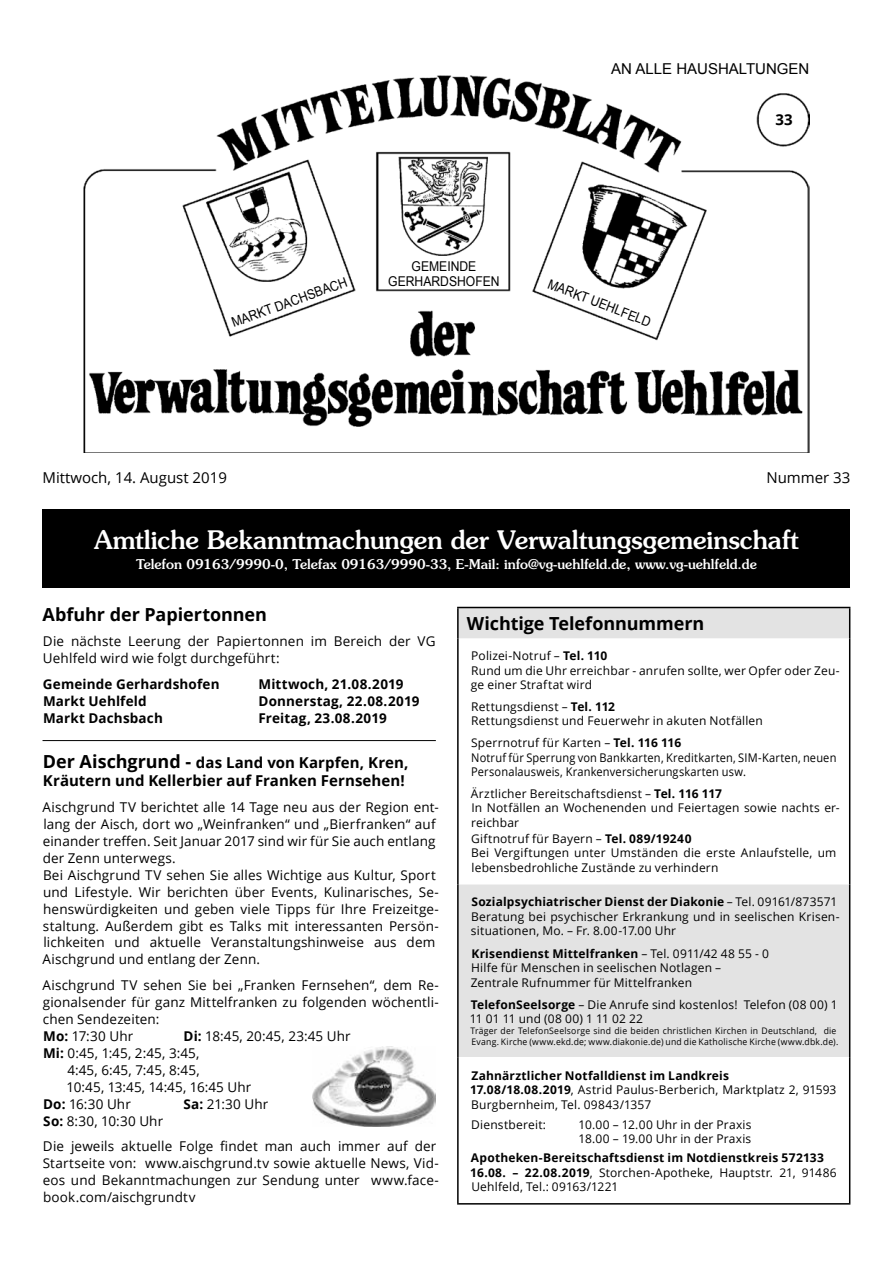
<style>
.page{position:relative;width:893px;height:1263px;background:#fff}
.page>*{position:absolute;margin:0;border:0;box-sizing:border-box;transform-origin:0 0}
.t1{font:500 25.5px "Souvenir";color:#fff}
.t2{font:700 18px "Open Sans";letter-spacing:-.005em;color:#000}
.t3{font:700 15px/18.8px "Open Sans";letter-spacing:.005em;color:#000}
.t4{font:15px "Open Sans";color:#000}
.t5{font:15px "Arial";color:#000}
.t6{font:13.5px/17px "Open Sans";letter-spacing:.01em;color:#000}
.t7{font:700 13.5px "Open Sans";letter-spacing:.01em;color:#000}
.t8{font:500 13.5px "Souvenir";color:#fff}
.t9{font:13.5px/15px "Arial";color:#000;text-align:center;scale:.9 1}
.t10{font:12px/14.4px "Open Sans";letter-spacing:.015em;color:#000}
.t11{font:700 12px/14.4px "Open Sans";letter-spacing:.02em;color:#000}
.t12{font:9px/10.8px "Open Sans";letter-spacing:.025em;color:#000;scale:.96 1}
.s1{font-size:18px}
.s2{font-weight:700}
.s3{font-weight:400}
</style>
<div class="page">
<img style="left:84px;top:75px;width:725px;height:378px">
<div style="left:43px;top:509px;width:807px;height:78px;background:#000"></div>
<img style="left:313px;top:1046px;width:123px;height:80px">
<hr style="left:43px;top:740px;width:393px;height:1px;background:#000">
<svg style="left:459px;top:608px;width:390px;height:449px"></svg>
<hr style="left:457px;top:607px;width:393px;height:1px;background:#000">
<hr style="left:457px;top:608px;width:2px;height:30px;background:#000">
<hr style="left:849px;top:608px;width:1px;height:30px;background:#000">
<hr style="left:457px;top:638px;width:2px;height:246px;background:#000">
<hr style="left:849px;top:638px;width:1px;height:246px;background:#000">
<hr style="left:457px;top:884px;width:2px;height:174px;background:#000">
<hr style="left:849px;top:884px;width:1px;height:174px;background:#000">
<hr style="left:457px;top:1058px;width:2px;height:145px;background:#000">
<hr style="left:849px;top:1058px;width:1px;height:145px;background:#000">
<hr style="left:457px;top:1203px;width:393px;height:1px;background:#000">
<p class="t5" style="left:611px;top:59px;width:200px">AN ALLE HAUSHALTUNGEN</p>
<p class="t9" style="left:388px;top:259px;width:125px">GEMEINDE<br>GERHARDSHOFEN</p>
<p class="t9" style="left:230px;top:316px;width:137px;rotate:-20deg">MARKT DACHSBACH</p>
<p class="t9" style="left:551px;top:277px;width:123px;rotate:21deg">MARKT UEHLFELD</p>
<p class="t3" style="left:776px;top:110px;width:19px">33</p>
<p class="t4" style="left:43px;top:468px;width:186px">Mittwoch, 14. August 2019</p>
<p class="t4" style="left:766px;top:468px;width:86px">Nummer 33</p>
<h1 class="t1" style="left:94px;top:524px;width:706px">Amtliche Bekanntmachungen der Verwaltungsgemeinschaft</h1>
<p class="t8" style="left:136px;top:556px;width:622px">Telefon 09163/9990-0, Telefax 09163/9990-33, E-Mail: info@vg-uehlfeld.de, www.vg-uehlfeld.de</p>
<h2 class="t2" style="left:42px;top:601px;width:226px">Abfuhr der Papiertonnen</h2>
<p class="t6" style="left:43px;top:632px;width:394px">Die nächste Leerung der Papiertonnen im Bereich der VG<br>Uehlfeld wird wie folgt durchgeführt:</p>
<p class="t7" style="left:43px;top:674px;width:178px">Gemeinde Gerhardshofen</p>
<p class="t7" style="left:259px;top:674px;width:147px">Mittwoch, 21.08.2019</p>
<p class="t7" style="left:43px;top:691px;width:105px">Markt Uehlfeld</p>
<p class="t7" style="left:259px;top:691px;width:162px">Donnerstag, 22.08.2019</p>
<p class="t7" style="left:43px;top:708px;width:121px">Markt Dachsbach</p>
<p class="t7" style="left:259px;top:708px;width:130px">Freitag, 23.08.2019</p>
<p class="t3" style="left:43px;top:752px;width:367px"><span class="s1">Der Aischgrund -</span> das Land von Karpfen, Kren,<br>Kräutern und Kellerbier auf Franken Fernsehen!</p>
<p class="t6" style="left:43px;top:798px;width:398px">Aischgrund TV berichtet alle 14 Tage neu aus der Region ent&shy;lang der Aisch, dort wo „Weinfranken“ und „Bierfranken“ auf einander treffen. Seit Januar 2017 sind wir für Sie auch entlang der Zenn unterwegs.<br>Bei Aischgrund TV sehen Sie alles Wichtige aus Kultur, Sport und Lifestyle. Wir berichten über Events, Kulinarisches, Se&shy;henswürdigkeiten und geben viele Tipps für Ihre Freizeitge&shy;staltung. Außerdem gibt es Talks mit interessanten Persön&shy;lichkeiten und aktuelle Veranstaltungshinweise aus dem Aischgrund und entlang der Zenn.</p>
<p class="t6" style="left:43px;top:976px;width:398px">Aischgrund TV sehen Sie bei „Franken Fernsehen“, dem Re&shy;gionalsender für ganz Mittelfranken zu folgenden wöchentli&shy;chen Sendezeiten:<br><span class="s2">Mo:</span> 17:30 Uhr</p>
<p class="t6" style="left:184px;top:1027px;width:169px"><span class="s2">Di:</span> 18:45, 20:45, 23:45 Uhr</p>
<p class="t6" style="left:43px;top:1044px;width:158px"><span class="s2">Mi:</span> 0:45, 1:45, 2:45, 3:45,</p>
<p class="t6" style="left:67px;top:1061px;width:134px">4:45, 6:45, 7:45, 8:45,</p>
<p class="t6" style="left:66px;top:1078px;width:186px">10:45, 13:45, 14:45, 16:45 Uhr</p>
<p class="t6" style="left:43px;top:1095px;width:89px"><span class="s2">Do:</span> 16:30 Uhr</p>
<p class="t6" style="left:184px;top:1095px;width:86px"><span class="s2">Sa:</span> 21:30 Uhr</p>
<p class="t6" style="left:43px;top:1107px;width:395px;line-height:25.8px"><span class="s2">So:</span> 8:30, 10:30 Uhr<br>Die jeweils aktuelle Folge findet man auch immer auf der</p>
<p class="t6" style="left:43px;top:1154px;width:398px;text-align:justify">Startseite von: www.aischgrund.tv sowie aktuelle News, Vid&shy;eos und Bekanntmachungen zur Sendung unter www.face&shy;book.com/aischgrundtv</p>
<h2 class="t2" style="left:467px;top:610px;width:239px">Wichtige Telefonnummern</h2>
<p class="t10" style="left:471px;top:648px;width:370px">Polizei-Notruf – <span class="s2">Tel. 110<br></span>Rund um die Uhr erreichbar - anrufen sollte, wer Opfer oder Zeu&shy;ge einer Straftat wird</p>
<p class="t10" style="left:471px;top:699px;width:293px">Rettungsdienst – <span class="s2">Tel. 112<br></span>Rettungsdienst und Feuerwehr in akuten Notfällen</p>
<p class="t10" style="left:471px;top:735px;width:367px">Sperrnotruf für Karten – <span class="s2">Tel. 116 116<br></span>Notruf für Sperrung von Bankkarten, Kreditkarten, SIM-Karten, neuen<br>Personalausweis, Krankenversicherungskarten usw.</p>
<p class="t10" style="left:471px;top:786px;width:370px">Ärztlicher Bereitschaftsdienst – <span class="s2">Tel. 116 117<br></span>In Notfällen an Wochenenden und Feiertagen sowie nachts er&shy;reichbar</p>
<p class="t10" style="left:471px;top:831px;width:367px">Giftnotruf für Bayern – <span class="s2">Tel. 089/19240<br></span>Bei Vergiftungen unter Umständen die erste Anlaufstelle, um lebensbedrohliche Zustände zu verhindern</p>
<p class="t10" style="left:471px;top:894px;width:370px"><span class="s2">Sozialpsychiatrischer Dienst der Diakonie</span> – Tel. 09161/873571<br>Beratung bei psychischer Erkrankung und in seelischen Krisen&shy;situationen, Mo. – Fr. 8.00-17.00 Uhr</p>
<p class="t10" style="left:471px;top:946px;width:300px"><span class="s2">Krisendienst Mittelfranken</span> – Tel. 0911/42 48 55 - 0<br>Hilfe für Menschen in seelischen Notlagen –<br>Zentrale Rufnummer für Mittelfranken</p>
<p class="t10" style="left:470px;top:997px;width:369px"><span class="s2">TelefonSeelsorge</span> – Die Anrufe sind kostenlos! Telefon (08 00) 1<br>11 01 11 und (08 00) 1 11 02 22</p>
<p class="t12" style="left:471px;top:1025px;width:385px">Träger der TelefonSeelsorge sind die beiden christlichen Kirchen in Deutschland, die<br>Evang. Kirche (www.ekd.de; www.diakonie.de) und die Katholische Kirche (www.dbk.de).</p>
<p class="t10" style="left:470px;top:1068px;width:368px"><span class="s2">Zahnärztlicher Notfalldienst im Landkreis<br>17.08/18.08.2019</span>, Astrid Paulus-Berberich, Marktplatz 2, 91593<br>Burgbernheim, Tel. 09843/1357</p>
<p class="t10" style="left:471px;top:1117px;width:76px">Dienstbereit:</p>
<p class="t10" style="left:579px;top:1117px;width:174px">10.00 – 12.00 Uhr in der Praxis<br>18.00 – 19.00 Uhr in der Praxis</p>
<p class="t11" style="left:470px;top:1150px;width:368px">Apotheken-Bereitschaftsdienst im Notdienstkreis 572133<br>16.08. – 22.08.2019<span class="s3">, Storchen-Apotheke, Hauptstr. 21, 91486<br>Uehlfeld, Tel.: 09163/1221</span></p>
</div>
